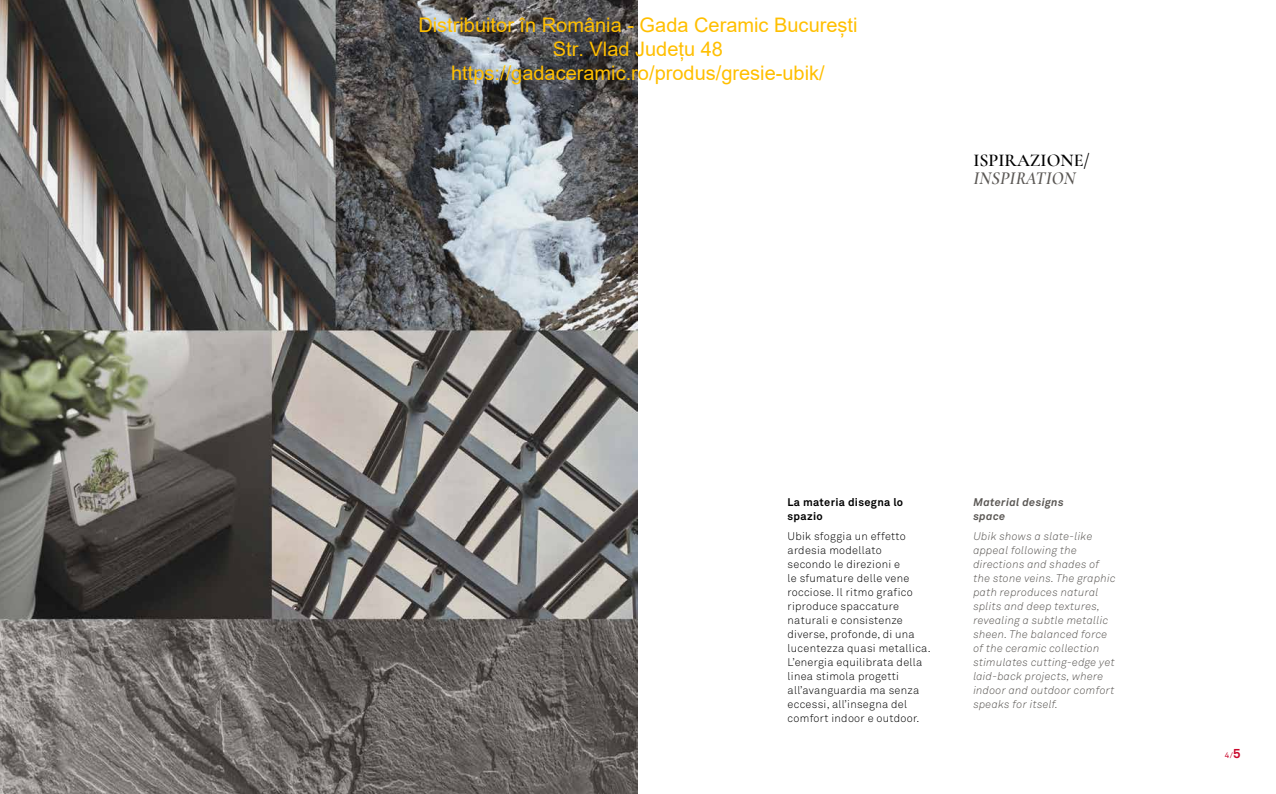
<style>
.page{position:relative;width:1276px;height:794px;background:#fff}
.page>*{position:absolute;margin:0;border:0;box-sizing:border-box;transform-origin:0 0}
.t1{font:20px/24px "Arial";color:#ffbf00;text-align:center}
.t2{font:600 18px "Cormorant Garamond";color:#000}
.t3{font:italic 600 18px "Cormorant Garamond";letter-spacing:.01em;color:#5a5754}
.t4{font:300 11px/14px "Akkurat Std";letter-spacing:.025em;color:#000}
.t5{font:italic 300 11px/14px "Akkurat Std";letter-spacing:.025em;color:#5a5754}
.t6{font:700 11px/14px "Akkurat Std";letter-spacing:.03em;color:#000}
.t7{font:italic 700 11px/14px "Akkurat Std";letter-spacing:.03em;color:#5a5754}
.t8{font:8px "Akkurat Std";color:#ca082c}
.s1{font-weight:700;font-size:13px}
</style>
<div class="page">
<img style="left:0;top:0;width:638px;height:794px">
<h1 class="t1" style="left:418px;top:13px;width:441px">Distribuitor în România - Gada Ceramic București<br>Str. Vlad Județu 48 https://gadaceramic.ro/produs/gresie-ubik/</h1>
<h2 class="t2" style="left:973px;top:149px;width:118px">ISPIRAZIONE/</h2>
<h2 class="t3" style="left:973px;top:167px;width:104px">INSPIRATION</h2>
<p class="t6" style="left:787px;top:495px;width:117px">La materia disegna lo spazio</p>
<p class="t4" style="left:787px;top:529px;width:145px">Ubik sfoggia un effetto ardesia modellato<br>secondo le direzioni e<br>le sfumature delle vene rocciose. Il ritmo grafico riproduce spaccature naturali e consistenze diverse, profonde, di una lucentezza quasi metallica.<br>L’energia equilibrata della linea stimola progetti all’avanguardia ma senza eccessi, all’insegna del comfort indoor e outdoor.</p>
<p class="t7" style="left:973px;top:495px;width:92px">Material designs space</p>
<p class="t5" style="left:973px;top:529px;width:144px">Ubik shows a slate-like appeal following the directions and shades of the stone veins. The graphic path reproduces natural splits and deep textures, revealing a subtle metallic sheen. The balanced force of the ceramic collection stimulates cutting-edge yet laid-back projects, where indoor and outdoor comfort speaks for itself.</p>
<p class="t8" style="left:1225px;top:750px;width:17px">4/<span class="s1">5</span></p>
</div>
